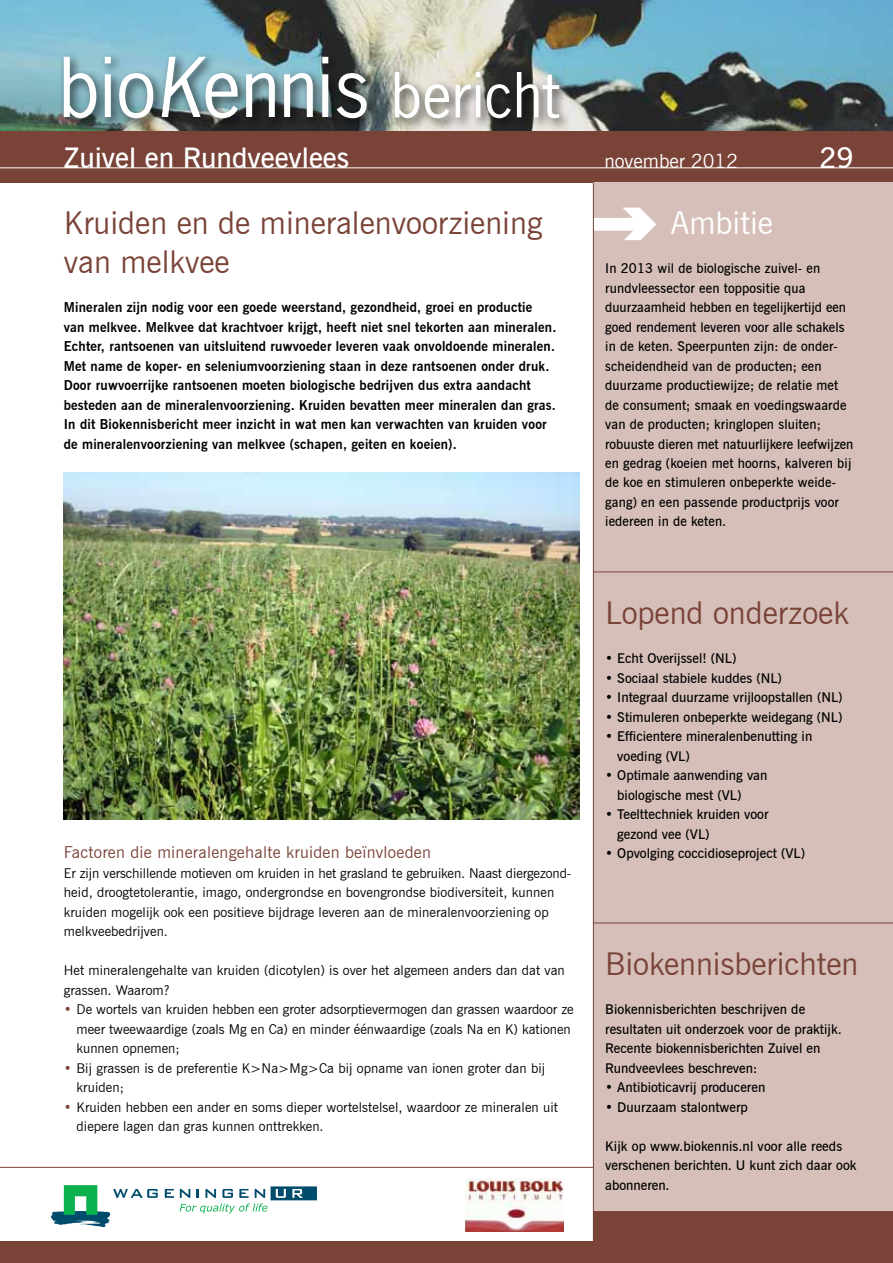
<style>
.page{position:relative;width:893px;height:1263px;background:#fff}
.page>*{position:absolute;margin:0;border:0;box-sizing:border-box;transform-origin:0 0}
.t1{font:31.5px/39px "News Gothic BT";color:#7a4338}
.t2{font:31.5px "News Gothic BT";color:#fff}
.t3{font:600 28.5px "News Gothic BT";color:#fff}
.t4{font:19.5px "News Gothic BT";color:#fff}
.t5{font:16.5px "News Gothic BT";letter-spacing:.015em;color:#7a4338}
.t6{font:600 13.5px/19.5px "News Gothic BT";color:#000}
.t7{font:13.5px/19.5px "News Gothic BT";letter-spacing:.005em;color:#000}
.t8{font:700 13.5px/19.5px "News Gothic BT";letter-spacing:.015em;color:#000}
.s1{color:#7a4338}
</style>
<div class="page">
<img style="left:0;top:0;width:893px;height:132px">
<div style="left:0;top:132px;width:893px;height:51px;background:#7a4338"></div>
<div style="left:593px;top:183px;width:300px;height:1053px;background:#d5bfb8"></div>
<svg style="left:594px;top:208px;width:62px;height:32px"></svg>
<hr style="left:0;top:167px;width:893px;height:1px;background:#fff">
<hr style="left:593px;top:182px;width:1px;height:1066px;background:#7a4338">
<div style="left:59px;top:52px;width:513px;height:79px;background:#000;opacity:.7"></div>
<svg style="left:64px;top:57px;width:32px;height:61px"></svg>
<svg style="left:105px;top:57px;width:6px;height:60px"></svg>
<svg style="left:119px;top:73px;width:34px;height:45px"></svg>
<svg style="left:162px;top:57px;width:76px;height:61px"></svg>
<svg style="left:246px;top:73px;width:29px;height:44px"></svg>
<svg style="left:284px;top:73px;width:29px;height:44px"></svg>
<svg style="left:322px;top:57px;width:6px;height:60px"></svg>
<svg style="left:337px;top:73px;width:30px;height:45px"></svg>
<svg style="left:395px;top:72px;width:24px;height:46px"></svg>
<svg style="left:425px;top:84px;width:25px;height:34px"></svg>
<svg style="left:456px;top:72px;width:24px;height:45px"></svg>
<svg style="left:487px;top:84px;width:24px;height:34px"></svg>
<svg style="left:517px;top:72px;width:42px;height:46px"></svg>
<hr style="left:593px;top:922px;width:300px;height:1px;background:#7a4338">
<div style="left:0;top:1242px;width:893px;height:21px;background:#7a4338"></div>
<div style="left:593px;top:1212px;width:300px;height:51px;background:#7a4338"></div>
<img style="left:466px;top:1178px;width:97px;height:54px">
<hr style="left:0;top:1167px;width:594px;height:1px;background:#7a4338">
<hr style="left:593px;top:571px;width:300px;height:1px;background:#7a4338">
<svg style="left:51px;top:1185px;width:107px;height:42px"></svg>
<svg style="left:165px;top:1189px;width:9px;height:9px"></svg>
<svg style="left:180px;top:1186px;width:137px;height:27px"></svg>
<img style="left:64px;top:473px;width:516px;height:346px">
<h2 class="t3" style="left:64px;top:140px;width:287px">Zuivel en Rundveevlees</h2>
<h2 class="t3" style="left:819px;top:140px;width:36px">29</h2>
<h3 class="t4" style="left:604px;top:149px;width:135px">november 2012</h3>
<h1 class="t1" style="left:64px;top:203px;width:480px">Kruiden en de mineralenvoorziening van melkvee</h1>
<p class="t8" style="left:64px;top:297px;width:494px">Mineralen zijn nodig voor een goede weerstand, gezondheid, groei en productie van melkvee. Melkvee dat krachtvoer krijgt, heeft niet snel tekorten aan mineralen.<br>Echter, rantsoenen van uitsluitend ruwvoeder leveren vaak onvoldoende mineralen.<br>Met name de koper- en seleniumvoorziening staan in deze rantsoenen onder druk.<br>Door ruwvoerrijke rantsoenen moeten biologische bedrijven dus extra aandacht besteden aan de mineralenvoorziening. Kruiden bevatten meer mineralen dan gras.<br>In dit Biokennisbericht meer inzicht in wat men kan verwachten van kruiden voor de mineralenvoorziening van melkvee (schapen, geiten en koeien).</p>
<p class="t5" style="left:64px;top:842px;width:369px">Factoren die mineralengehalte kruiden beïnvloeden</p>
<p class="t7" style="left:64px;top:863px;width:509px">Er zijn verschillende motieven om kruiden in het grasland te gebruiken. Naast diergezond&shy;heid, droogtetolerantie, imago, ondergrondse en bovengrondse biodiversiteit, kunnen kruiden mogelijk ook een positieve bijdrage leveren aan de mineralenvoorziening op melkveebedrijven.</p>
<p class="t7" style="left:64px;top:960px;width:503px">Het mineralengehalte van kruiden (dicotylen) is over het algemeen anders dan dat van grassen. Waarom?</p>
<p class="t7" style="left:77px;top:999px;width:499px;text-indent:-13px"><span class="s1">•</span> De wortels van kruiden hebben een groter adsorptievermogen dan grassen waardoor ze meer tweewaardige (zoals Mg en Ca) en minder éénwaardige (zoals Na en K) kationen kunnen opnemen;</p>
<p class="t7" style="left:77px;top:1058px;width:470px;text-indent:-13px"><span class="s1">•</span> Bij grassen is de preferentie K&gt;Na&gt;Mg&gt;Ca bij opname van ionen groter dan bij kruiden;</p>
<p class="t7" style="left:77px;top:1097px;width:483px;text-indent:-13px"><span class="s1">•</span> Kruiden hebben een ander en soms dieper wortelstelsel, waardoor ze mineralen uit diepere lagen dan gras kunnen onttrekken.</p>
<h1 class="t2" style="left:670px;top:204px;width:104px">Ambitie</h1>
<p class="t6" style="left:605px;top:258px;width:250px">In 2013 wil de biologische zuivel- en rundvleessector een toppositie qua duurzaamheid hebben en tegelijkertijd een goed rendement leveren voor alle schakels in de keten. Speerpunten zijn: de onder&shy;scheidendheid van de producten; een duurzame productiewijze; de relatie met de consument; smaak en voedingswaarde van de producten; kringlopen sluiten; robuuste dieren met natuurlijkere leefwijzen en gedrag (koeien met hoorns, kalveren bij de koe en stimuleren onbeperkte weide&shy;gang) en een passende productprijs voor iedereen in de keten.</p>
<h1 class="t1" style="left:605px;top:593px;width:245px">Lopend onderzoek</h1>
<p class="t6" style="left:605px;top:648px;width:133px">• Echt Overijssel! (NL)</p>
<p class="t6" style="left:605px;top:668px;width:178px">• Sociaal stabiele kuddes (NL)</p>
<p class="t6" style="left:605px;top:687px;width:239px">• Integraal duurzame vrijloopstallen (NL)</p>
<p class="t6" style="left:605px;top:707px;width:239px">• Stimuleren onbeperkte weidegang (NL)</p>
<p class="t6" style="left:617px;top:726px;width:197px;text-indent:-12px">• Efficientere mineralenbenutting in voeding (VL)</p>
<p class="t6" style="left:617px;top:765px;width:152px;text-indent:-12px">• Optimale aanwending van biologische mest (VL)</p>
<p class="t6" style="left:617px;top:804px;width:153px;text-indent:-12px">• Teelttechniek kruiden voor gezond vee (VL)</p>
<p class="t6" style="left:605px;top:843px;width:201px">• Opvolging coccidioseproject (VL)</p>
<h1 class="t1" style="left:605px;top:944px;width:255px">Biokennisberichten</h1>
<p class="t6" style="left:605px;top:999px;width:238px">Biokennisberichten beschrijven de resultaten uit onderzoek voor de praktijk.<br>Recente biokennisberichten Zuivel en Rundveevlees beschreven:</p>
<p class="t6" style="left:605px;top:1077px;width:162px">• Antibioticavrij produceren</p>
<p class="t6" style="left:605px;top:1097px;width:144px">• Duurzaam stalontwerp</p>
<p class="t6" style="left:605px;top:1136px;width:253px">Kijk op www.biokennis.nl voor alle reeds verschenen berichten. U kunt zich daar ook abonneren.</p>
</div>
